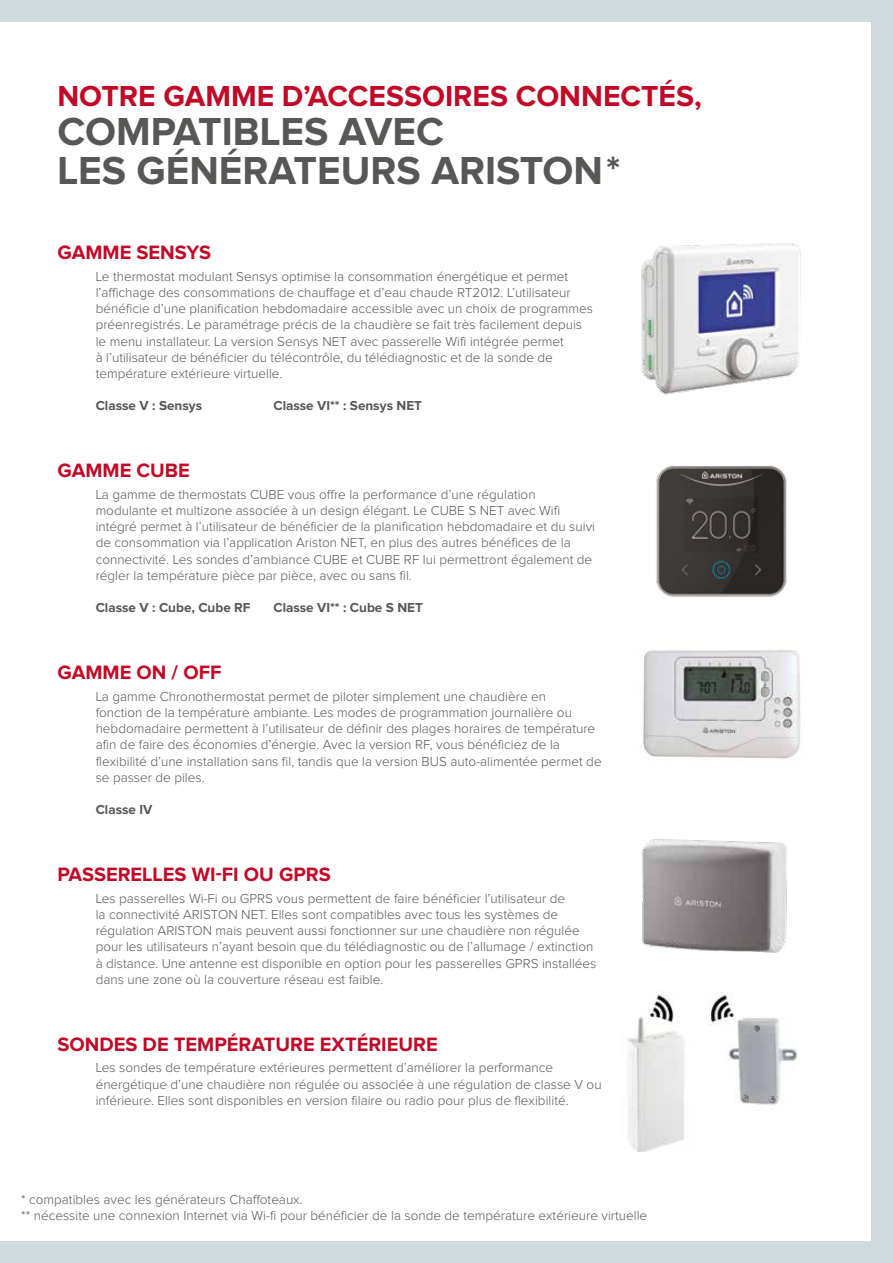
<style>
.page{position:relative;width:893px;height:1263px;background:#fff}
.page>*{position:absolute;margin:0;border:0;box-sizing:border-box;transform-origin:0 0}
.t1{font:700 40.5px/39px "Proxima Nova";color:#575756}
.t2{font:700 30px "Proxima Nova";color:#c10a27}
.t3{font:700 20.1px "Proxima Nova";color:#c10a27}
.t4{font:300 13.5px/16.2px "Proxima Nova";color:#575756}
.t5{font:700 13.5px "Proxima Nova";color:#575756}
</style>
<div class="page">
<div style="left:0;top:0;width:893px;height:21px;background:#cfdadd"></div>
<div style="left:0;top:1242px;width:893px;height:21px;background:#cfdadd"></div>
<div style="left:872px;top:0;width:21px;height:1263px;background:#cfdadd"></div>
<img style="left:641px;top:243px;width:160px;height:152px">
<img style="left:656px;top:465px;width:131px;height:132px">
<img style="left:643px;top:650px;width:158px;height:109px">
<img style="left:627px;top:991px;width:171px;height:160px">
<img style="left:641px;top:839px;width:146px;height:114px">
<h2 class="t2" style="left:57px;top:80px;width:646px">NOTRE GAMME D’ACCESSOIRES CONNECTÉS,</h2>
<h1 class="t1" style="left:57px;top:112px;width:564px">COMPATIBLES AVEC<br>LES GÉNÉRATEURS ARISTON*</h1>
<h3 class="t3" style="left:57px;top:242px;width:155px">GAMME SENSYS</h3>
<p class="t4" style="left:96px;top:268px;width:499px">Le thermostat modulant Sensys optimise la consommation énergétique et permet l’affichage des consommations de chauffage et d’eau chaude RT2012. L’utilisateur bénéficie d’une planification hebdomadaire accessible avec un choix de programmes préenregistrés. Le paramétrage précis de la chaudière se fait très facilement depuis le menu installateur. La version Sensys NET avec passerelle Wifi intégrée permet<br>à l’utilisateur de bénéficier du télécontrôle, du télédiagnostic et de la sonde de température extérieure virtuelle.</p>
<p class="t5" style="left:96px;top:399px;width:108px">Classe V : Sensys</p>
<p class="t5" style="left:273px;top:399px;width:150px">Classe VI** : Sensys NET</p>
<h3 class="t3" style="left:57px;top:460px;width:134px">GAMME CUBE</h3>
<p class="t4" style="left:96px;top:486px;width:501px">La gamme de thermostats CUBE vous offre la performance d’une régulation modulante et multizone associée à un design élégant. Le CUBE S NET avec Wifi intégré permet à l’utilisateur de bénéficier de la planification hebdomadaire et du suivi de consommation via l’application Ariston NET, en plus des autres bénéfices de la connectivité. Les sondes d’ambiance CUBE et CUBE RF lui permettront également de régler la température pièce par pièce, avec ou sans fil.</p>
<p class="t5" style="left:96px;top:600px;width:156px">Classe V : Cube, Cube RF</p>
<p class="t5" style="left:273px;top:600px;width:151px">Classe VI** : Cube S NET</p>
<h3 class="t3" style="left:57px;top:662px;width:166px">GAMME ON / OFF</h3>
<p class="t4" style="left:96px;top:688px;width:507px">La gamme Chronothermostat permet de piloter simplement une chaudière en<br>fonction de la température ambiante. Les modes de programmation journalière ou hebdomadaire permettent à l’utilisateur de définir des plages horaires de température afin de faire des économies d’énergie. Avec la version RF, vous bénéficiez de la flexibilité d’une installation sans fil, tandis que la version BUS auto-alimentée permet de se passer de piles.</p>
<p class="t5" style="left:96px;top:802px;width:58px">Classe IV</p>
<h3 class="t3" style="left:57px;top:864px;width:275px">PASSERELLES WI-FI OU GPRS</h3>
<p class="t4" style="left:96px;top:890px;width:502px">Les passerelles Wi-Fi ou GPRS vous permettent de faire bénéficier l’utilisateur de<br>la connectivité ARISTON NET. Elles sont compatibles avec tous les systèmes de régulation ARISTON mais peuvent aussi fonctionner sur une chaudière non régulée pour les utilisateurs n’ayant besoin que du télédiagnostic ou de l’allumage / extinction à distance. Une antenne est disponible en option pour les passerelles GPRS installées dans une zone où la couverture réseau est faible.</p>
<h3 class="t3" style="left:57px;top:1033px;width:382px">SONDES DE TEMPÉRATURE EXTÉRIEURE</h3>
<p class="t4" style="left:96px;top:1060px;width:507px">Les sondes de température extérieures permettent d’améliorer la performance énergétique d’une chaudière non régulée ou associée à une régulation de classe V ou inférieure. Elles sont disponibles en version filaire ou radio pour plus de flexibilité.</p>
<p class="t4" style="left:21px;top:1191px;width:283px">* compatibles avec les générateurs Chaffoteaux.</p>
<p class="t4" style="left:21px;top:1208px;width:628px">** nécessite une connexion Internet via Wi-fi pour bénéficier de la sonde de température extérieure virtuelle</p>
</div>
